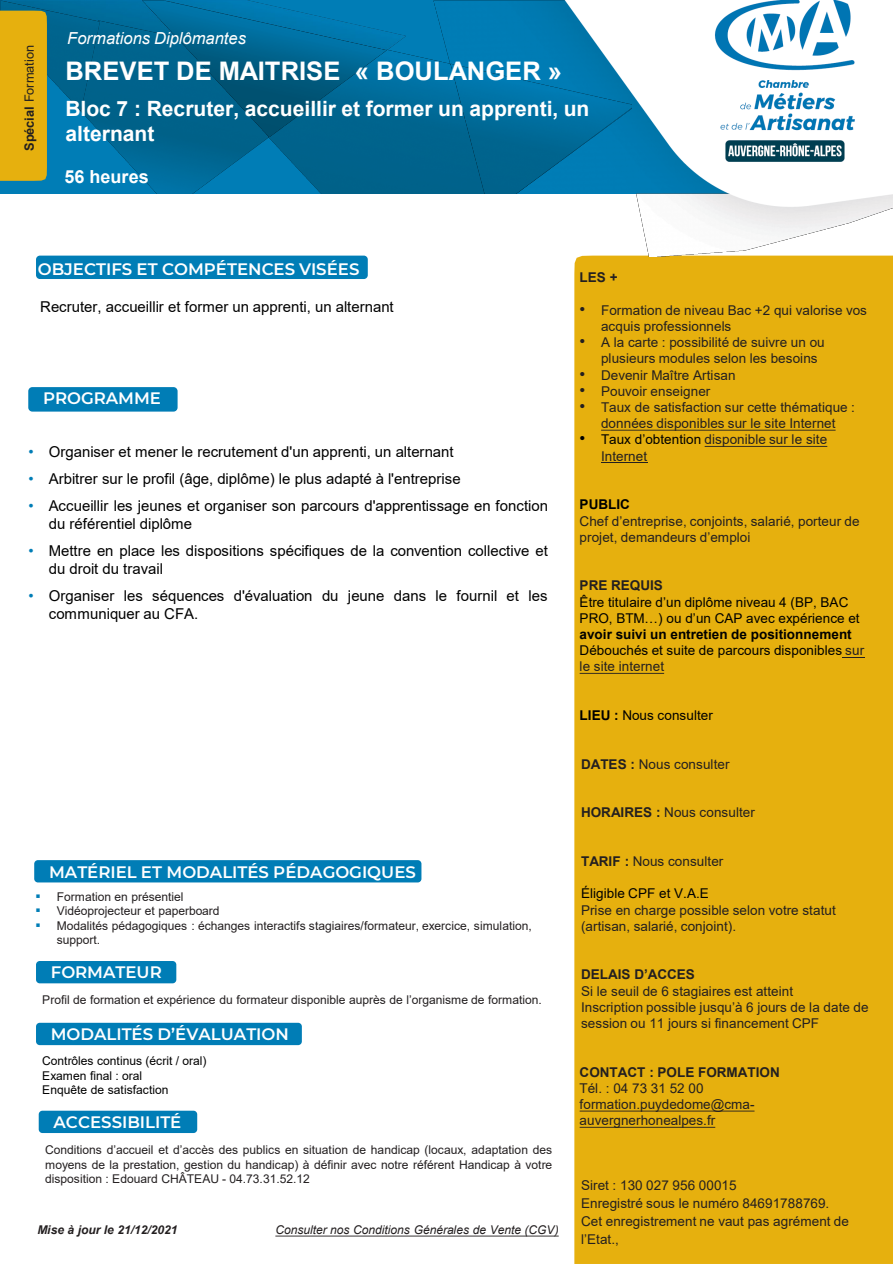
<style>
.page{position:relative;width:893px;height:1264px;background:#fff}
.page>*{position:absolute;margin:0;border:0;box-sizing:border-box;transform-origin:0 0}
.t1{font:700 25.5px "Arial";color:#fff}
.t2{font:700 21px/25.3px "Arial";color:#fff}
.t3{font:700 18px "Arial";color:#fff}
.t4{font:600 16.5px "Montserrat";color:#fff}
.t5{font:italic 16.5px "Arial";color:#fff}
.t6{font:15px/18px "Arial";color:#000}
.t7{font:13.5px/16.2px "Arial";letter-spacing:.005em;color:#231f20}
.t8{font:13.5px/16.2px "Arial";letter-spacing:.005em;color:#000}
.t9{font:700 13.5px "Arial";color:#231f20}
.t10{font:700 13.5px "Arial";color:#000}
.t11{font:12.75px "Arial";letter-spacing:-.005em;color:#231f20}
.t12{font:12px/14.4px "Arial";letter-spacing:-.005em;color:#231f20}
.t13{font:12px "Arial";letter-spacing:-.005em;color:#000}
.t14{font:italic 12px "Arial";letter-spacing:-.005em;color:#231f20}
.t15{font:italic 700 12px "Arial";letter-spacing:-.005em;color:#231f20}
.s1{font-weight:700}
.s2{color:#007db6}
.s3{font-family:"Calibri";font-size:15px;color:#007db6}
.s4{font-size:16.5px}
.s5{font-size:16.5px;color:#000}
.s6{color:#000}
.s7{font-weight:700;color:#231f20}
.s8{color:#231f20}
</style>
<div class="page">
<div style="left:574px;top:255px;width:318px;height:1008px;background:#e6b00e"></div>
<div style="left:0;top:0;width:892px;height:193px;background:#007db6"></div>
<img style="left:99px;top:0;width:307px;height:49px">
<img style="left:80px;top:21px;width:189px;height:172px">
<img style="left:0;top:0;width:99px;height:110px">
<img style="left:269px;top:50px;width:164px;height:144px">
<img style="left:142px;top:0;width:244px;height:136px">
<div style="left:0;top:11px;width:47px;height:170px;background:#e6b00e"></div>
<img style="left:636px;top:209px;width:256px;height:48px">
<img style="left:433px;top:0;width:122px;height:194px">
<img style="left:450px;top:64px;width:105px;height:130px">
<div style="left:28px;top:387px;width:149px;height:24px;background:#007db6;border-radius:4px"></div>
<div style="left:34px;top:860px;width:387px;height:22px;background:#007db6;border-radius:4px"></div>
<div style="left:36px;top:255px;width:332px;height:24px;background:#007db6;border-radius:4px"></div>
<div style="left:36px;top:960px;width:140px;height:23px;background:#007db6;border-radius:4px"></div>
<img style="left:555px;top:0;width:337px;height:209px">
<div style="left:36px;top:1022px;width:266px;height:22px;background:#007db6;border-radius:4px"></div>
<div style="left:39px;top:1110px;width:158px;height:22px;background:#007db6;border-radius:4px"></div>
<svg style="left:601px;top:429px;width:234px;height:1px"></svg>
<svg style="left:704px;top:446px;width:123px;height:1px"></svg>
<hr style="left:601px;top:462px;width:46px;height:1px;background:#231f20">
<svg style="left:842px;top:656px;width:22px;height:1px"></svg>
<svg style="left:579px;top:672px;width:85px;height:1px"></svg>
<svg style="left:579px;top:1110px;width:175px;height:1px"></svg>
<svg style="left:579px;top:1126px;width:136px;height:1px"></svg>
<svg style="left:275px;top:1235px;width:283px;height:1px"></svg>
<p class="t11" style="left:21px;top:151px;width:107px;rotate:-90deg"><span class="s1">Spécial</span> Formation</p>
<p class="t5" style="left:67px;top:27px;width:180px">Formations Diplômantes</p>
<p class="t1" style="left:65px;top:53px;width:498px">BREVET DE MAITRISE « BOULANGER »</p>
<p class="t2" style="left:65px;top:96px;width:525px">Bloc 7 : Recruter, accueillir et former un apprenti, un alternant</p>
<p class="t3" style="left:65px;top:164px;width:86px">56 heures</p>
<p class="t4" style="left:38px;top:257px;width:323px">OBJECTIFS ET COMPÉTENCES VISÉES</p>
<p class="t6" style="left:40px;top:297px;width:355px">Recruter, accueillir et former un apprenti, un alternant</p>
<p class="t4" style="left:43px;top:386px;width:120px">PROGRAMME</p>
<p class="t6" style="left:29px;top:443px;width:426px"><span class="s2">•</span> Organiser et mener le recrutement d'un apprenti, un alternant</p>
<p class="t6" style="left:29px;top:470px;width:433px"><span class="s2">•</span> Arbitrer sur le profil (âge, diplôme) le plus adapté à l'entreprise</p>
<p class="t6" style="left:49px;top:497px;width:500px;text-indent:-20px"><span class="s2">•</span> Accueillir les jeunes et organiser son parcours d'apprentissage en fonction du référentiel diplôme</p>
<p class="t6" style="left:49px;top:542px;width:500px;text-indent:-20px"><span class="s2">•</span> Mettre en place les dispositions spécifiques de la convention collective et du droit du travail</p>
<p class="t6" style="left:49px;top:587px;width:500px;text-indent:-20px"><span class="s2">•</span> Organiser les séquences d'évaluation du jeune dans le fournil et les communiquer au CFA.</p>
<p class="t4" style="left:49px;top:860px;width:368px">MATÉRIEL ET MODALITÉS PÉDAGOGIQUES</p>
<p class="t12" style="left:36px;top:889px;width:149px"><span class="s3">▪</span> Formation en présentiel</p>
<p class="t12" style="left:36px;top:903px;width:185px"><span class="s3">▪</span> Vidéoprojecteur et paperboard</p>
<p class="t12" style="left:57px;top:917px;width:476px;text-indent:-21px"><span class="s3">▪</span> Modalités pédagogiques : échanges interactifs stagiaires/formateur, exercice, simulation, support.</p>
<p class="t4" style="left:51px;top:960px;width:113px">FORMATEUR</p>
<p class="t12" style="left:42px;top:992px;width:501px">Profil de formation et expérience du formateur disponible auprès de l’organisme de formation.</p>
<p class="t4" style="left:51px;top:1022px;width:239px">MODALITÉS D’ÉVALUATION</p>
<p class="t13" style="left:42px;top:1052px;width:166px">Contrôles continus (écrit / oral)</p>
<p class="t13" style="left:42px;top:1067px;width:101px">Examen final : oral</p>
<p class="t13" style="left:42px;top:1081px;width:128px">Enquête de satisfaction</p>
<p class="t4" style="left:54px;top:1109px;width:129px">ACCESSIBILITÉ</p>
<p class="t12" style="left:45px;top:1142px;width:508px;text-align:justify">Conditions d’accueil et d’accès des publics en situation de handicap (locaux, adaptation des moyens de la prestation, gestion du handicap) à définir avec notre référent Handicap à votre disposition : Edouard CHÂTEAU - 04.73.31.52.12</p>
<p class="t15" style="left:37px;top:1221px;width:142px">Mise à jour le 21/12/2021</p>
<p class="t14" style="left:275px;top:1221px;width:285px">Consulter nos Conditions Générales de Vente (CGV)</p>
<p class="t9" style="left:579px;top:268px;width:39px">LES +</p>
<p class="t7" style="left:601px;top:302px;width:267px;text-indent:-21px"><span class="s4">•</span> Formation de niveau Bac +2 qui valorise vos acquis professionnels</p>
<p class="t7" style="left:601px;top:334px;width:225px;text-indent:-21px"><span class="s4">•</span> A la carte : possibilité de suivre un ou plusieurs modules selon les besoins</p>
<p class="t7" style="left:579px;top:366px;width:157px"><span class="s4">•</span> Devenir Maître Artisan</p>
<p class="t7" style="left:579px;top:383px;width:132px"><span class="s4">•</span> Pouvoir enseigner</p>
<p class="t7" style="left:579px;top:399px;width:277px;text-align:center"><span class="s4">•</span> Taux de satisfaction sur cette thématique : données disponibles sur le site Internet</p>
<p class="t7" style="left:601px;top:431px;width:228px;text-indent:-21px"><span class="s5">•</span> <span class="s6">Taux d’obtention</span> disponible sur le site<br>Internet</p>
<p class="t10" style="left:579px;top:495px;width:52px">PUBLIC</p>
<p class="t7" style="left:579px;top:512px;width:281px">Chef d’entreprise, conjoints, salarié, porteur de projet, demandeurs d’emploi</p>
<p class="t8" style="left:579px;top:577px;width:281px"><span class="s7">PRE REQUIS<br></span>Être titulaire d’un diplôme niveau 4 (BP, BAC PRO, BTM…) ou d’un CAP avec expérience et <span class="s1">avoir suivi un entretien de positionnement</span></p>
<p class="t8" style="left:579px;top:642px;width:286px">Débouchés et suite de parcours disponibles <span class="s8">sur le site internet</span></p>
<p class="t8" style="left:579px;top:707px;width:135px"><span class="s1">LIEU :</span> Nous consulter</p>
<p class="t7" style="left:581px;top:755px;width:150px"><span class="s1">DATES :</span> Nous consulter</p>
<p class="t7" style="left:581px;top:804px;width:175px"><span class="s1">HORAIRES :</span> Nous consulter</p>
<p class="t7" style="left:581px;top:852px;width:144px"><span class="s1">TARIF :</span> Nous consulter</p>
<p class="t8" style="left:581px;top:885px;width:129px">Éligible CPF et V.A.E</p>
<p class="t7" style="left:581px;top:901px;width:256px">Prise en charge possible selon votre statut (artisan, salarié, conjoint).</p>
<p class="t9" style="left:581px;top:965px;width:115px">DELAIS D’ACCES</p>
<p class="t7" style="left:581px;top:982px;width:213px">Si le seuil de 6 stagiaires est atteint</p>
<p class="t7" style="left:581px;top:998px;width:289px">Inscription possible jusqu’à 6 jours de la date de session ou 11 jours si financement CPF</p>
<p class="t9" style="left:579px;top:1062px;width:202px">CONTACT : POLE FORMATION</p>
<p class="t7" style="left:579px;top:1079px;width:125px">Tél. : 04 73 31 52 00</p>
<p class="t7" style="left:579px;top:1095px;width:176px">formation.puydedome@cma&shy;auvergnerhonealpes.fr</p>
<p class="t7" style="left:581px;top:1177px;width:157px">Siret : 130 027 956 00015</p>
<p class="t7" style="left:581px;top:1194px;width:269px;line-height:17.9px">Enregistré sous le numéro 84691788769.<br>Cet enregistrement ne vaut pas agrément de l’Etat.,</p>
</div>
